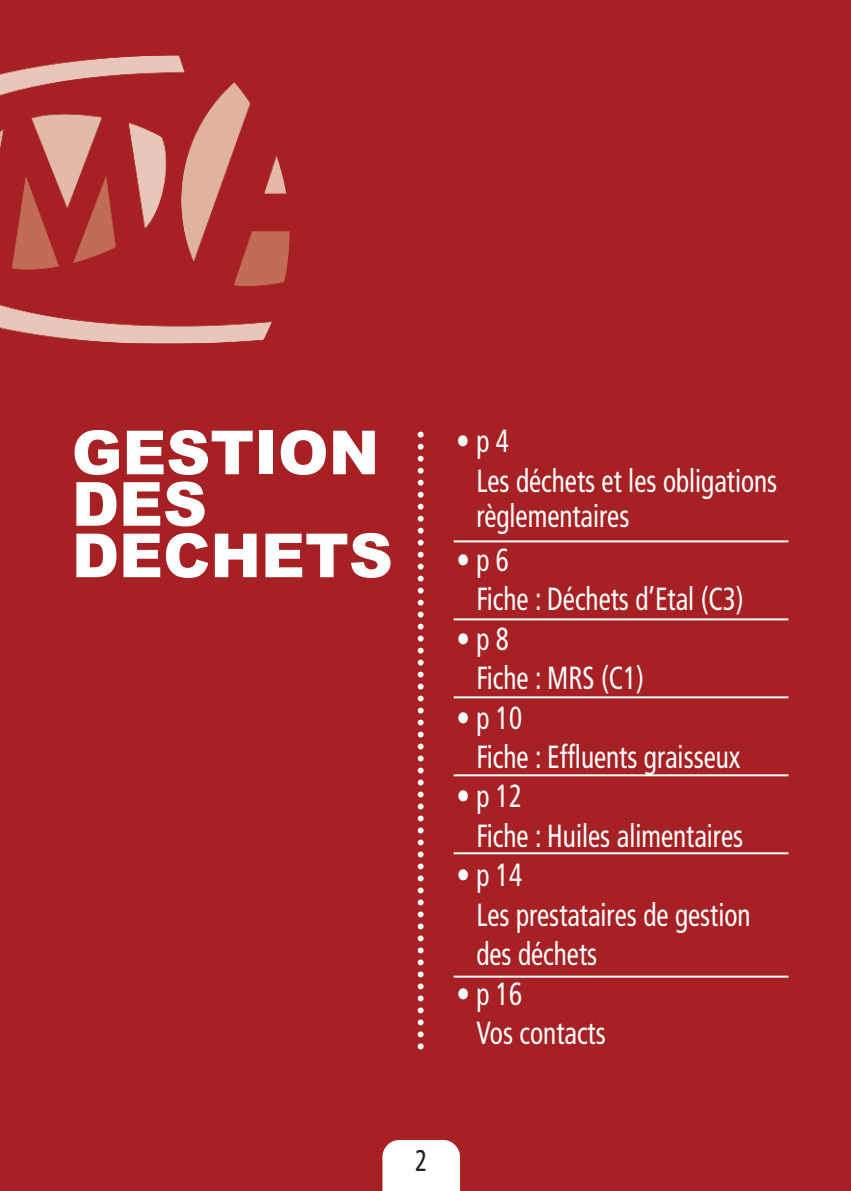
<style>
.page{position:relative;width:851px;height:1191px;background:#fff}
.page>*{position:absolute;margin:0;border:0;box-sizing:border-box;transform-origin:0 0}
.t1{font:900 60.8px/51.4px "Arial";color:#fff}
.t2{font:condensed 32px/39.4px "Frutiger";color:#fff;scale:.85 1}
.t3{font:condensed 30px "Frutiger";color:#231f20;scale:.85 1}
</style>
<div class="page">
<div style="left:0;top:0;width:850px;height:1191px;background:#a72023"></div>
<div style="left:382px;top:1140px;width:78px;height:51px;background:#fff"></div>
<hr style="left:453px;top:540px;width:335px;height:2px;background:#fff">
<hr style="left:453px;top:774px;width:335px;height:2px;background:#fff">
<hr style="left:453px;top:696px;width:335px;height:2px;background:#fff">
<hr style="left:453px;top:618px;width:335px;height:2px;background:#fff">
<hr style="left:453px;top:852px;width:335px;height:2px;background:#fff">
<hr style="left:453px;top:975px;width:335px;height:2px;background:#fff">
<svg style="left:417px;top:431px;width:6px;height:618px"></svg>
<img style="left:0;top:56px;width:289px;height:287px">
<h1 class="t1" style="left:72px;top:427px;width:322px">GESTION<br>DES<br>DECHETS</h1>
<p class="t2" style="left:476px;top:424px;width:355px;text-indent:-20px">•p4<br>Les déchets et les obligations</p>
<p class="t2" style="left:476px;top:498px;width:181px">règlementaires</p>
<p class="t2" style="left:476px;top:542px;width:316px;text-indent:-20px">•p6<br>Fiche : Déchets d’Etal (C3)</p>
<p class="t2" style="left:476px;top:621px;width:199px;text-indent:-20px">•p8<br>Fiche : MRS (C1)</p>
<p class="t2" style="left:476px;top:700px;width:312px;text-indent:-20px">•p10<br>Fiche : Effluents graisseux</p>
<p class="t2" style="left:476px;top:779px;width:315px;text-indent:-20px">•p12<br>Fiche : Huiles alimentaires</p>
<p class="t2" style="left:476px;top:858px;width:324px;text-indent:-20px">•p14<br>Les prestataires de gestion des déchets</p>
<p class="t2" style="left:476px;top:976px;width:154px;text-indent:-20px">•p16<br>Vos contacts</p>
<p class="t3" style="left:415px;top:1148px;width:16px">2</p>
</div>
